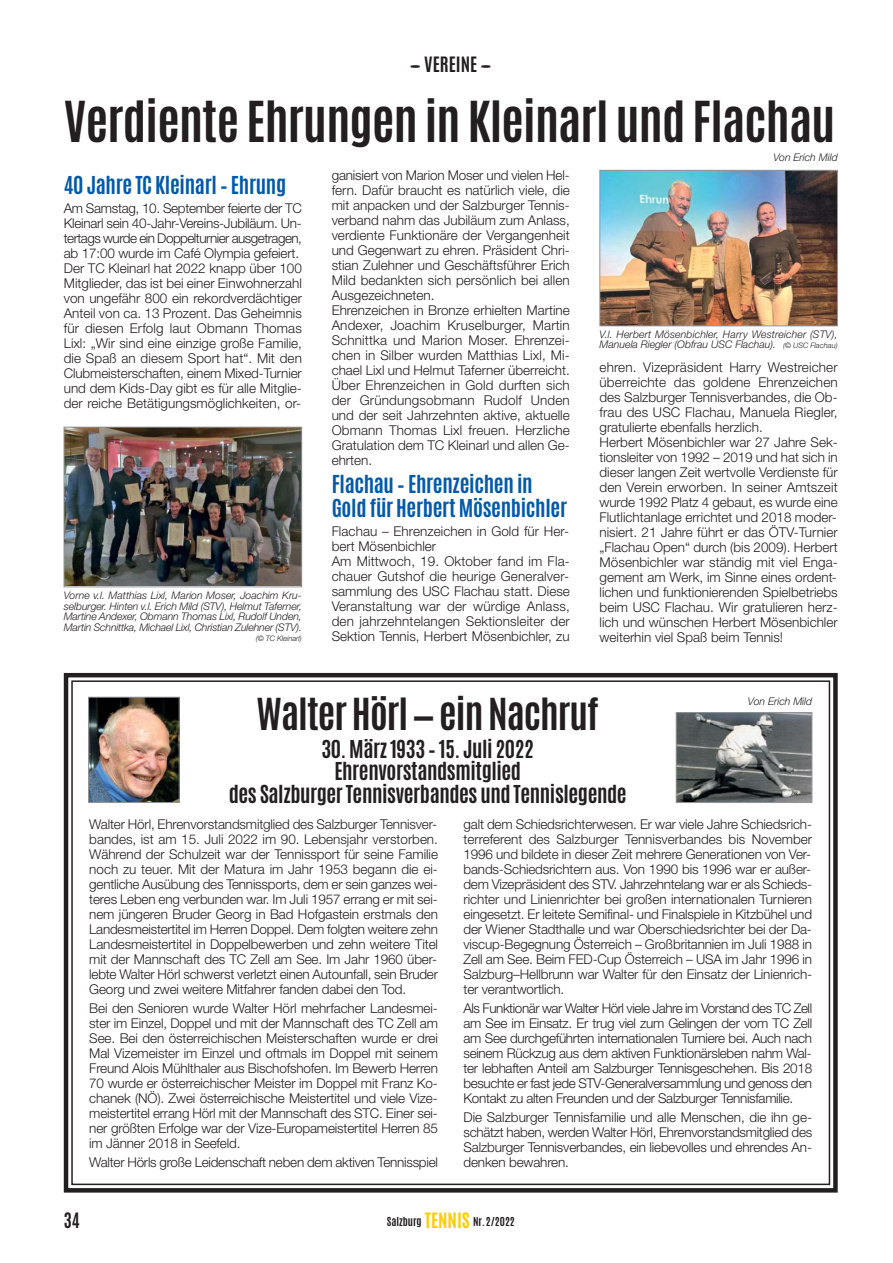
<style>
.page{position:relative;width:893px;height:1263px;background:#fff}
.page>*{position:absolute;margin:0;border:0;box-sizing:border-box;transform-origin:0 0}
.t1{font:700 48px "Antonio";letter-spacing:-.015em;color:#231f20}
.t2{font:700 37.5px "Antonio";letter-spacing:-.025em;color:#231f20}
.t3{font:700 21px/22.5px "Antonio";letter-spacing:-.02em;color:#231f20;text-align:center}
.t4{font:700 21px/24px "Antonio";letter-spacing:-.015em;color:#005aaa}
.t5{font:700 18px "Antonio";color:#231f20}
.t6{font:700 18px "Antonio";color:#231f20;scale:.95 1}
.t7{font:300 13.5px/15px "Helvetica Neue";color:#231f20;text-align:justify}
.t8{font:italic 300 10.5px/10.5px "Helvetica Neue";color:#231f20;text-align:justify}
.t9{font:700 10.5px "Antonio";color:#231f20}
.t10{font:italic 300 7.5px "Helvetica Neue";letter-spacing:-.005em;color:#231f20}
.s1{font-size:7.5px}
.s2{font-size:18px;color:#ffcb04}
</style>
<div class="page">
<img style="left:602px;top:172px;width:234px;height:152px">
<div style="left:600px;top:170px;width:238px;height:156px;border:1px solid #939598"></div>
<img style="left:66px;top:429px;width:234px;height:156px">
<div style="left:64px;top:427px;width:238px;height:160px;border:1px solid #939598"></div>
<div style="left:64px;top:673px;width:774px;height:519px;border:4px solid #231f20"></div>
<img style="left:90px;top:699px;width:87px;height:102px">
<div style="left:88px;top:697px;width:91px;height:106px;border:1px solid #939598"></div>
<img style="left:678px;top:714px;width:132px;height:87px">
<div style="left:676px;top:712px;width:136px;height:91px;border:1px solid #939598"></div>
<h3 class="t5" style="left:410px;top:56px;width:83px">––– VEREINE –––</h3>
<h1 class="t1" style="left:64px;top:101px;width:773px">Verdiente Ehrungen in Kleinarl und Flachau</h1>
<h3 class="t4" style="left:64px;top:174px;width:224px">40 Jahre TC Kleinarl – Ehrung</h3>
<p class="t7" style="left:64px;top:202px;width:240px;text-align:left">Am Samstag, 10. September feierte der TC Kleinarl sein 40-Jahr-Vereins-Jubiläum. Un&shy;tertags wurde ein Doppelturnier ausgetragen, ab 17:00 wurde im Café Olympia gefeiert.<br>Der TC Kleinarl hat 2022 knapp über 100<br>Mitglieder, das ist bei einer Einwohnerzahl von ungefähr 800 ein rekordverdächtiger Anteil von ca. 13 Prozent. Das Geheimnis für diesen Erfolg laut Obmann Thomas Lixl: „Wir sind eine einzige große Familie, die Spaß an diesem Sport hat“. Mit den Clubmeisterschaften, einem Mixed-Turnier und dem Kids-Day gibt es für alle Mitglie&shy;der reiche Betätigungsmöglichkeiten, or-</p>
<p class="t8" style="left:64px;top:591px;width:240px">Vorne v.l. Matthias Lixl, Marion Moser, Joachim Kru&shy;selburger. Hinten v.l. Erich Mild (STV), Helmut Taferner, Martine Andexer, Obmann Thomas Lixl, Rudolf Unden, Martin Schnittka, Michael Lixl, Christian Zulehner (STV).</p>
<p class="t10" style="left:256px;top:636px;width:48px">(© TC Kleinarl)</p>
<p class="t7" style="left:332px;top:169px;width:240px;text-align:left">ganisiert von Marion Moser und vielen Hel&shy;fern. Dafür braucht es natürlich viele, die mit anpacken und der Salzburger Tennis&shy;verband nahm das Jubiläum zum Anlass, verdiente Funktionäre der Vergangenheit und Gegenwart zu ehren. Präsident Chri&shy;stian Zulehner und Geschäftsführer Erich Mild bedankten sich persönlich bei allen Ausgezeichneten.<br>Ehrenzeichen in Bronze erhielten Martine Andexer, Joachim Kruselburger, Martin Schnittka und Marion Moser. Ehrenzei&shy;chen in Silber wurden Matthias Lixl, Mi&shy;chael Lixl und Helmut Taferner überreicht.<br>Über Ehrenzeichen in Gold durften sich der Gründungsobmann Rudolf Unden und der seit Jahrzehnten aktive, aktuelle Obmann Thomas Lixl freuen. Herzliche Gratulation dem TC Kleinarl und allen Ge&shy;ehrten.</p>
<h3 class="t4" style="left:332px;top:473px;width:237px">Flachau – Ehrenzeichen in<br>Gold für Herbert Mösenbichler</h3>
<p class="t7" style="left:332px;top:525px;width:240px;text-align:left">Flachau – Ehrenzeichen in Gold für Her&shy;bert Mösenbichler<br>Am Mittwoch, 19. Oktober fand im Fla&shy;chauer Gutshof die heurige Generalver&shy;sammlung des USC Flachau statt. Diese Veranstaltung war der würdige Anlass, den jahrzehntelangen Sektionsleiter der Sektion Tennis, Herbert Mösenbichler, zu</p>
<p class="t8" style="left:773px;top:153px;width:66px">Von Erich Mild</p>
<p class="t8" style="left:600px;top:330px;width:240px">V.l. Herbert Mösenbichler, Harry Westreicher (STV),<br>Manuela Riegler (Obfrau USC Flachau). <span class="s1">(© USC Flachau)</span></p>
<p class="t7" style="left:600px;top:361px;width:240px;text-align:left">ehren. Vizepräsident Harry Westreicher überreichte das goldene Ehrenzeichen des Salzburger Tennisverbandes, die Ob&shy;frau des USC Flachau, Manuela Riegler, gratulierte ebenfalls herzlich.<br>Herbert Mösenbichler war 27 Jahre Sek&shy;tionsleiter von 1992 – 2019 und hat sich in dieser langen Zeit wertvolle Verdienste für den Verein erworben. In seiner Amtszeit wurde 1992 Platz 4 gebaut, es wurde eine Flutlichtanlage errichtet und 2018 moder&shy;nisiert. 21 Jahre führt er das ÖTV-Turnier „Flachau Open“ durch (bis 2009). Herbert Mösenbichler war ständig mit viel Enga&shy;gement am Werk, im Sinne eines ordent&shy;lichen und funktionierenden Spielbetriebs beim USC Flachau. Wir gratulieren herz&shy;lich und wünschen Herbert Mösenbichler weiterhin viel Spaß beim Tennis!</p>
<h2 class="t2" style="left:257px;top:697px;width:344px">Walter Hörl — ein Nachruf</h2>
<h3 class="t3" style="left:229px;top:738px;width:400px">30. März 1933 – 15. Juli 2022<br>Ehrenvorstandsmitglied<br>des Salzburger Tennisverbandes und Tennislegende</h3>
<p class="t8" style="left:748px;top:697px;width:66px">Von Erich Mild</p>
<p class="t7" style="left:89px;top:818px;width:350px">Walter Hörl, Ehrenvorstandsmitglied des Salzburger Tennisver&shy;bandes, ist am 15. Juli 2022 im 90. Lebensjahr verstorben.<br>Während der Schulzeit war der Tennissport für seine Familie noch zu teuer. Mit der Matura im Jahr 1953 begann die ei&shy;gentliche Ausübung des Tennissports, dem er sein ganzes wei&shy;teres Leben eng verbunden war. Im Juli 1957 errang er mit sei&shy;nem jüngeren Bruder Georg in Bad Hofgastein erstmals den Landesmeistertitel im Herren Doppel. Dem folgten weitere zehn Landesmeistertitel in Doppelbewerben und zehn weitere Titel mit der Mannschaft des TC Zell am See. Im Jahr 1960 über&shy;lebte Walter Hörl schwerst verletzt einen Autounfall, sein Bruder Georg und zwei weitere Mitfahrer fanden dabei den Tod.</p>
<p class="t7" style="left:89px;top:1002px;width:350px">Bei den Senioren wurde Walter Hörl mehrfacher Landesmei&shy;ster im Einzel, Doppel und mit der Mannschaft des TC Zell am See. Bei den österreichischen Meisterschaften wurde er drei Mal Vizemeister im Einzel und oftmals im Doppel mit seinem Freund Alois Mühlthaler aus Bischofshofen. Im Bewerb Herren 70 wurde er österreichischer Meister im Doppel mit Franz Ko&shy;chanek (NÖ). Zwei österreichische Meistertitel und viele Vize&shy;meistertitel errang Hörl mit der Mannschaft des STC. Einer sei&shy;ner größten Erfolge war der Vize-Europameistertitel Herren 85 im Jänner 2018 in Seefeld.</p>
<p class="t7" style="left:89px;top:1156px;width:350px">Walter Hörls große Leidenschaft neben dem aktiven Tennisspiel</p>
<p class="t7" style="left:463px;top:818px;width:350px">galt dem Schiedsrichterwesen. Er war viele Jahre Schiedsrich&shy;terreferent des Salzburger Tennisverbandes bis November 1996 und bildete in dieser Zeit mehrere Generationen von Ver&shy;bands-Schiedsrichtern aus. Von 1990 bis 1996 war er außer&shy;dem Vizepräsident des STV. Jahrzehntelang war er als Schieds&shy;richter und Linienrichter bei großen internationalen Turnieren eingesetzt. Er leitete Semifinal- und Finalspiele in Kitzbühel und der Wiener Stadthalle und war Oberschiedsrichter bei der Da&shy;viscup-Begegnung Österreich – Großbritannien im Juli 1988 in Zell am See. Beim FED-Cup Österreich – USA im Jahr 1996 in Salzburg–Hellbrunn war Walter für den Einsatz der Linienrich&shy;ter verantwortlich.</p>
<p class="t7" style="left:463px;top:1002px;width:350px">Als Funktionär war Walter Hörl viele Jahre im Vorstand des TC Zell am See im Einsatz. Er trug viel zum Gelingen der vom TC Zell am See durchgeführten internationalen Turniere bei. Auch nach seinem Rückzug aus dem aktiven Funktionärsleben nahm Wal&shy;ter lebhaften Anteil am Salzburger Tennisgeschehen. Bis 2018 besuchte er fast jede STV-Generalversammlung und genoss den Kontakt zu alten Freunden und der Salzburger Tennisfamilie.</p>
<p class="t7" style="left:463px;top:1111px;width:350px">Die Salzburger Tennisfamilie und alle Menschen, die ihn ge&shy;schätzt haben, werden Walter Hörl, Ehrenvorstandsmitglied des Salzburger Tennisverbandes, ein liebevolles und ehrendes An&shy;denken bewahren.</p>
<h3 class="t6" style="left:64px;top:1213px;width:18px">34</h3>
<p class="t9" style="left:387px;top:1217px;width:130px">Salzburg <span class="s2">TENNIS</span> Nr.2/2022</p>
</div>
